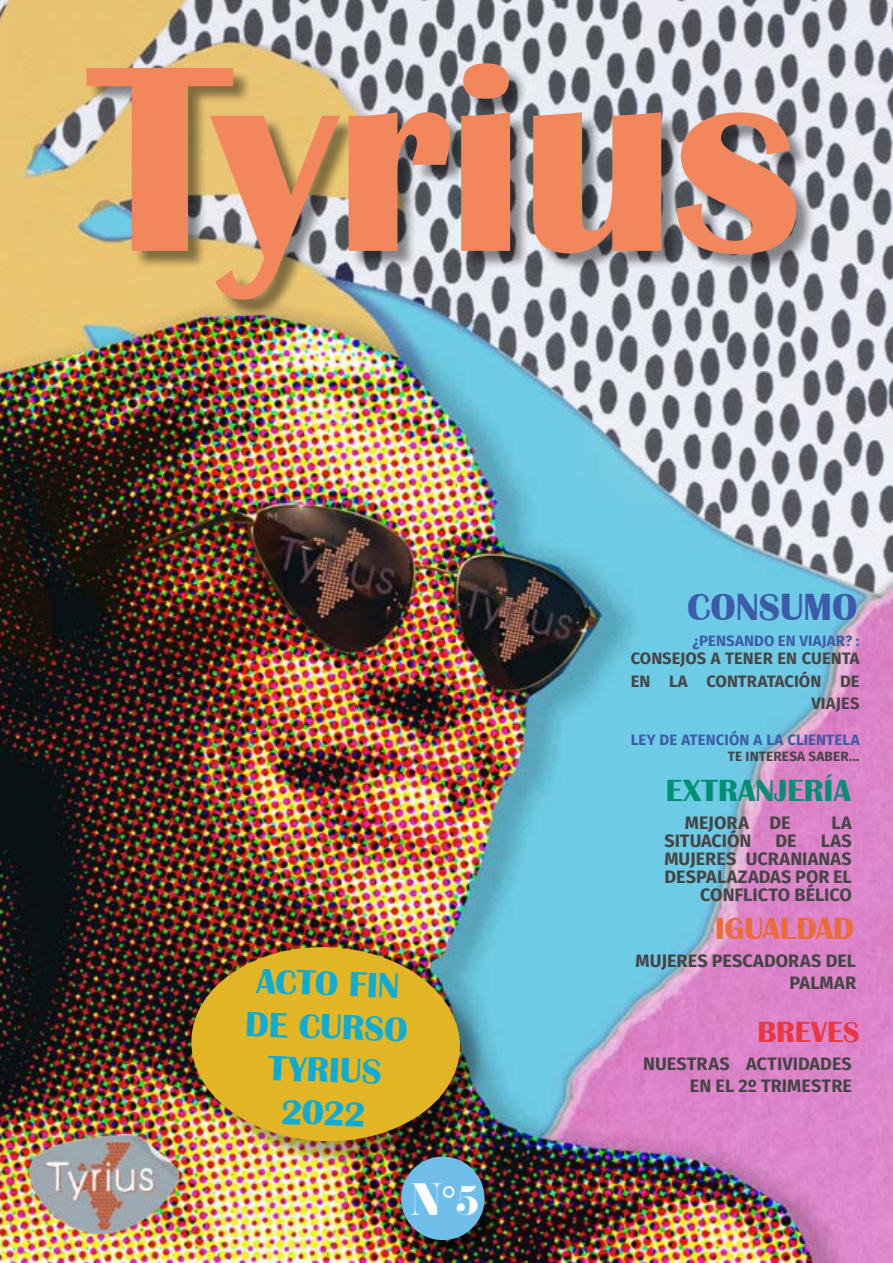
<style>
.page{position:relative;width:893px;height:1263px;background:#fff}
.page>*{position:absolute;margin:0;border:0;box-sizing:border-box;transform-origin:0 0}
.t1{font:700 274.5px "Britannic";letter-spacing:-.02em;color:#f2875e}
.t2{font:40.5px "Pistilli";color:#fff}
.t3{font:700 39px "Britannic";color:#3d5ba9}
.t4{font:700 36.15px/43.3px "Britannic";color:#0eacd5;text-align:center}
.t5{font:700 31.5px "Britannic";color:#008f72}
.t6{font:700 31.5px "Britannic";letter-spacing:-.005em;color:#ed6b36}
.t7{font:700 30px "Britannic";color:#e93842}
.t8{font:700 18px/18px "Fira Sans";color:#454546;text-align:right}
.t9{font:700 18px/22.5px "Fira Sans";letter-spacing:.005em;color:#454545;text-align:right}
.t10{font:700 16.5px/22.5px "Fira Sans";letter-spacing:.005em;color:#454546;text-align:right}
.t11{font:700 15px "Fira Sans";letter-spacing:.005em;color:#3d5ba9}
.t12{font:700 13.5px "Fira Sans";letter-spacing:.01em;color:#454546}
</style>
<div class="page">
<img style="left:0;top:0;width:893px;height:1263px">
<div style="left:89px;top:66px;width:726px;height:252px;background:#000;opacity:.44"></div>
<div style="left:404px;top:1159px;width:99px;height:99px;background:#000;opacity:.45"></div>
<div style="left:401px;top:1157px;width:83px;height:83px;background:#6fbde9;border-radius:50%"></div>
<img style="left:29px;top:1134px;width:149px;height:100px">
<div style="left:196px;top:951px;width:291px;height:216px;background:#000;opacity:.33"></div>
<img style="left:190px;top:945px;width:272px;height:198px">
<h1 class="t1" style="left:89px;top:5px;width:715px">Tyrius</h1>
<h3 class="t3" style="left:687px;top:585px;width:172px">CONSUMO</h3>
<p class="t11" style="left:693px;top:628px;width:168px">¿PENSANDO EN VIAJAR? :</p>
<p class="t10" style="left:631px;top:646px;width:230px">CONSEJOS A TENER EN CUENTA<br>EN LA CONTRATACIÓN DE<br>VIAJES</p>
<p class="t11" style="left:631px;top:727px;width:230px">LEY DE ATENCIÓN A LA CLIENTELA</p>
<p class="t12" style="left:728px;top:745px;width:133px">TE INTERESA SABER...</p>
<h3 class="t4" style="left:248px;top:959px;width:164px;rotate:2deg">ACTO FIN<br>DE CURSO<br>TYRIUS<br>2022</h3>
<h2 class="t2" style="left:409px;top:1173px;width:73px">Nº5</h2>
<h3 class="t5" style="left:666px;top:772px;width:187px">EXTRANJERÍA</h3>
<p class="t8" style="left:685px;top:813px;width:107px">MEJORA DE</p>
<p class="t8" style="left:832px;top:813px;width:22px">LA</p>
<p class="t8" style="left:664px;top:831px;width:89px">SITUACIÓN</p>
<p class="t8" style="left:776px;top:831px;width:23px">DE</p>
<p class="t8" style="left:664px;top:831px;width:189px">LAS<br>MUJERES UCRANIANAS<br>DESPALAZADAS POR EL<br>CONFLICTO BÉLICO</p>
<h3 class="t6" style="left:715px;top:911px;width:140px">IGUALDAD</h3>
<p class="t9" style="left:636px;top:948px;width:222px">MUJERES PESCADORAS DEL<br>PALMAR</p>
<h3 class="t7" style="left:757px;top:1015px;width:104px">BREVES</h3>
<p class="t8" style="left:643px;top:1051px;width:210px;line-height:22.5px">NUESTRAS ACTIVIDADES<br>EN EL 2º TRIMESTRE</p>
</div>
